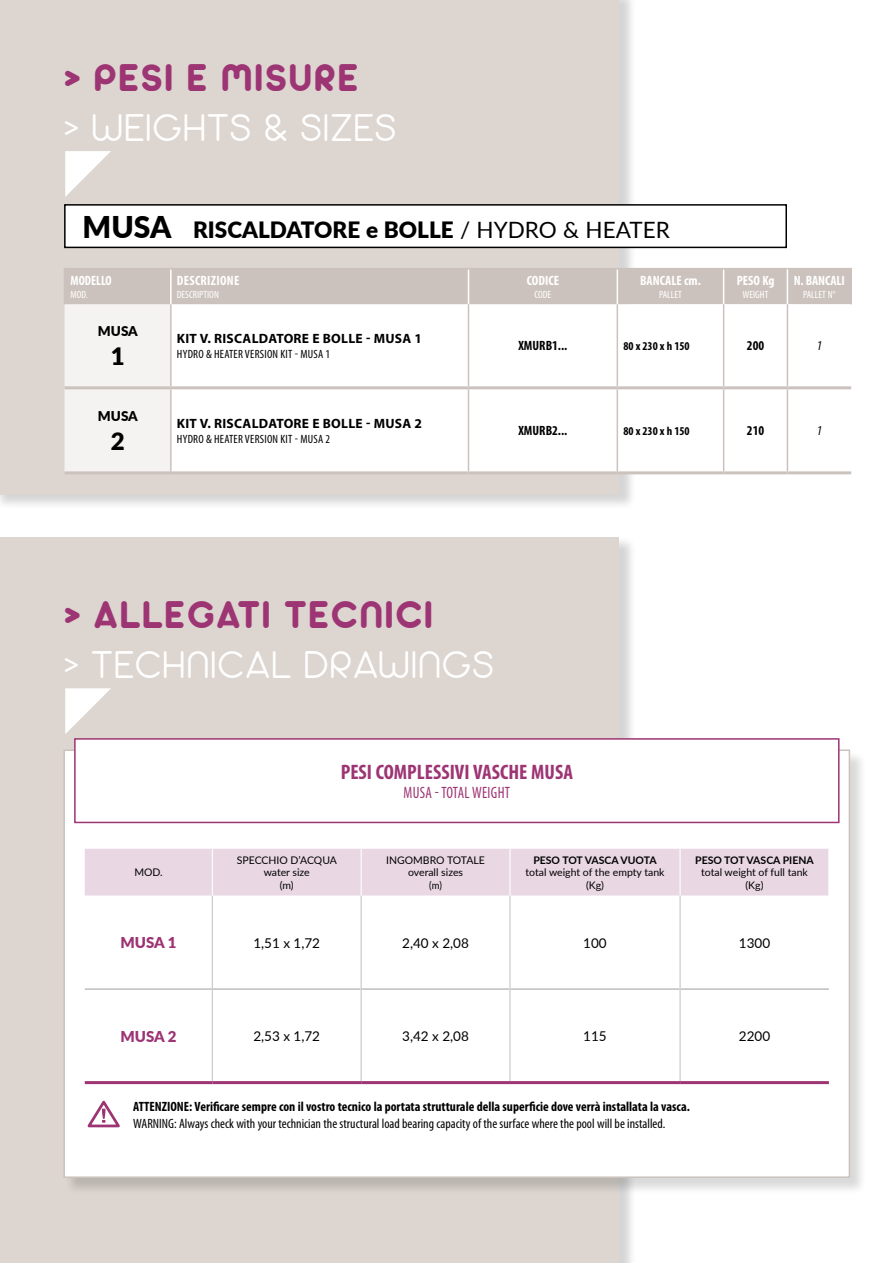
<style>
.page{position:relative;width:893px;height:1263px;background:#fff}
.page>*{position:absolute;margin:0;border:0;box-sizing:border-box;transform-origin:0 0}
.t1{font:300 42px "Arista 2.0 Alternate";letter-spacing:.05em;color:#fff}
.t2{font:42px "Arista 2.0 Alternate";letter-spacing:.05em;color:#9d3473}
.t3{font:900 24px "Lato";color:#000}
.t4{font:900 22.5px "Lato";color:#000}
.t5{font:700 condensed 21px "Myriad Pro";color:#9d3473}
.t6{font:condensed 16.5px "Myriad Pro";letter-spacing:.02em;color:#9d3473;scale:.9 1}
.t7{font:900 15px "Lato";color:#9d3473}
.t8{font:700 condensed 13.5px "Myriad Pro";color:#000}
.t9{font:condensed 13.5px "Myriad Pro";color:#000}
.t10{font:700 13.5px "Myriad Pro";letter-spacing:.02em;color:#000}
.t11{font:13.5px "Lato";color:#000}
.t12{font:700 condensed 13.5px "Myriad Pro";color:#fff}
.t13{font:700 condensed 13.5px "Myriad Pro";letter-spacing:.02em;color:#fff}
.t14{font:900 13.5px "Lato";color:#000}
.t15{font:700 condensed 13.5px "Myriad Pro";color:#fff;scale:.95 1}
.t16{font:italic condensed 13.5px "Myriad Pro";color:#000}
.t17{font:condensed 12px "Myriad Pro";letter-spacing:.02em;color:#000}
.t18{font:700 condensed 12px "Myriad Pro";color:#000}
.t19{font:10.5px/12.6px "Lato";color:#000;text-align:center}
.t20{font:condensed 10.5px "Myriad Pro";color:#fff}
.t21{font:700 10.5px "Lato";color:#000}
.s1{font-size:30px}
.s2{font-weight:400}
</style>
<div class="page">
<div style="left:0;top:0;width:637px;height:510px;background:#000;opacity:.17"></div>
<div style="left:0;top:0;width:618px;height:495px;background:#dcd5d0"></div>
<div style="left:0;top:537px;width:618px;height:726px;background:#dcd5d0"></div>
<svg style="left:65px;top:269px;width:785px;height:202px;background:#dbd4d1"></svg>
<div style="left:172px;top:304px;width:679px;height:167px;background:#fff"></div>
<hr style="left:170px;top:269px;width:2px;height:35px;background:#fff">
<hr style="left:468px;top:269px;width:1px;height:35px;background:#fff">
<hr style="left:617px;top:269px;width:1px;height:35px;background:#fff">
<hr style="left:723px;top:269px;width:1px;height:35px;background:#fff">
<hr style="left:64px;top:268px;width:107px;height:1px;background:#ccc2bd">
<hr style="left:64px;top:269px;width:1px;height:35px;background:#ccc2bd">
<hr style="left:171px;top:268px;width:297px;height:1px;background:#ccc2bd">
<hr style="left:468px;top:268px;width:149px;height:1px;background:#ccc2bd">
<hr style="left:617px;top:268px;width:107px;height:1px;background:#ccc2bd">
<hr style="left:724px;top:268px;width:63px;height:1px;background:#ccc2bd">
<hr style="left:787px;top:268px;width:65px;height:1px;background:#ccc2bd">
<hr style="left:850px;top:269px;width:2px;height:35px;background:#ccc2bd">
<hr style="left:787px;top:269px;width:1px;height:35px;background:#fff">
<hr style="left:170px;top:304px;width:2px;height:82px;background:#ccc2bd">
<hr style="left:468px;top:304px;width:1px;height:82px;background:#ccc2bd">
<hr style="left:617px;top:304px;width:1px;height:82px;background:#ccc2bd">
<hr style="left:723px;top:304px;width:1px;height:82px;background:#ccc2bd">
<hr style="left:787px;top:304px;width:1px;height:82px;background:#ccc2bd">
<hr style="left:170px;top:389px;width:2px;height:82px;background:#ccc2bd">
<hr style="left:468px;top:389px;width:1px;height:82px;background:#ccc2bd">
<hr style="left:617px;top:389px;width:1px;height:82px;background:#ccc2bd">
<hr style="left:723px;top:389px;width:1px;height:82px;background:#ccc2bd">
<hr style="left:787px;top:389px;width:1px;height:82px;background:#ccc2bd">
<hr style="left:65px;top:386px;width:106px;height:3px;background:#ccc2bd">
<hr style="left:65px;top:471px;width:106px;height:3px;background:#ccc2bd">
<hr style="left:171px;top:386px;width:297px;height:3px;background:#ccc2bd">
<hr style="left:468px;top:386px;width:149px;height:3px;background:#ccc2bd">
<hr style="left:617px;top:386px;width:107px;height:3px;background:#ccc2bd">
<hr style="left:724px;top:386px;width:63px;height:3px;background:#ccc2bd">
<hr style="left:787px;top:386px;width:64px;height:3px;background:#ccc2bd">
<hr style="left:171px;top:471px;width:297px;height:3px;background:#ccc2bd">
<hr style="left:468px;top:471px;width:149px;height:3px;background:#ccc2bd">
<hr style="left:617px;top:471px;width:107px;height:3px;background:#ccc2bd">
<hr style="left:724px;top:471px;width:63px;height:3px;background:#ccc2bd">
<hr style="left:787px;top:471px;width:64px;height:3px;background:#ccc2bd">
<div style="left:65px;top:205px;width:721px;height:42px;background:#fff"></div>
<div style="left:64px;top:204px;width:723px;height:44px;border:2px solid #000"></div>
<svg style="left:65px;top:151px;width:46px;height:46px"></svg>
<svg style="left:65px;top:688px;width:46px;height:46px"></svg>
<div style="left:64px;top:750px;width:803px;height:445px;background:#000;opacity:.15"></div>
<div style="left:63px;top:749px;width:787px;height:429px;background:#fff;border:2px solid #ccc2bd"></div>
<div style="left:75px;top:739px;width:764px;height:83px;background:#fff"></div>
<div style="left:74px;top:738px;width:765px;height:85px;border:2px solid #9d3473"></div>
<div style="left:85px;top:849px;width:743px;height:46px;background:#e9d7e3"></div>
<hr style="left:85px;top:989px;width:127px;height:1px;background:#9d9d9c">
<hr style="left:213px;top:989px;width:148px;height:1px;background:#9d9d9c">
<hr style="left:362px;top:989px;width:147px;height:1px;background:#9d9d9c">
<hr style="left:511px;top:989px;width:168px;height:1px;background:#9d9d9c">
<hr style="left:681px;top:989px;width:148px;height:1px;background:#9d9d9c">
<hr style="left:212px;top:895px;width:1px;height:94px;background:#c6c6c6">
<hr style="left:361px;top:895px;width:1px;height:94px;background:#c6c6c6">
<hr style="left:509px;top:895px;width:2px;height:94px;background:#c6c6c6">
<hr style="left:679px;top:895px;width:2px;height:94px;background:#c6c6c6">
<hr style="left:212px;top:989px;width:1px;height:92px;background:#c6c6c6">
<hr style="left:361px;top:989px;width:1px;height:92px;background:#c6c6c6">
<hr style="left:509px;top:989px;width:2px;height:92px;background:#c6c6c6">
<hr style="left:679px;top:989px;width:2px;height:92px;background:#c6c6c6">
<hr style="left:212px;top:849px;width:1px;height:46px;background:#fff">
<hr style="left:361px;top:849px;width:1px;height:46px;background:#fff">
<hr style="left:509px;top:849px;width:2px;height:46px;background:#fff">
<hr style="left:679px;top:849px;width:2px;height:46px;background:#fff">
<hr style="left:85px;top:1081px;width:127px;height:3px;background:#9d3473">
<hr style="left:212px;top:1081px;width:149px;height:3px;background:#9d3473">
<hr style="left:361px;top:1081px;width:149px;height:3px;background:#9d3473">
<hr style="left:510px;top:1081px;width:170px;height:3px;background:#9d3473">
<hr style="left:680px;top:1081px;width:149px;height:3px;background:#9d3473">
<svg style="left:87px;top:1100px;width:33px;height:28px"></svg>
<h1 class="t2" style="left:64px;top:51px;width:296px">&gt; PESI E MISURE</h1>
<h1 class="t1" style="left:64px;top:103px;width:334px">&gt; WEIGHTS &amp; SIZES</h1>
<h3 class="t4" style="left:83px;top:213px;width:589px"><span class="s1">MUSA</span> RISCALDATORE e BOLLE <span class="s2">/ HYDRO &amp; HEATER</span></h3>
<p class="t15" style="left:71px;top:273px;width:45px">MODELLO</p>
<p class="t20" style="left:71px;top:289px;width:19px">MOD.</p>
<p class="t13" style="left:177px;top:273px;width:64px">DESCRIZIONE</p>
<p class="t20" style="left:177px;top:289px;width:44px">DESCRIPTION</p>
<p class="t12" style="left:527px;top:273px;width:34px">CODICE</p>
<p class="t20" style="left:534px;top:289px;width:18px">CODE</p>
<p class="t12" style="left:640px;top:273px;width:62px">BANCALE cm.</p>
<p class="t20" style="left:659px;top:289px;width:24px">PALLET</p>
<p class="t12" style="left:737px;top:273px;width:39px">PESO Kg</p>
<p class="t20" style="left:743px;top:289px;width:27px">WEIGHT</p>
<p class="t12" style="left:794px;top:273px;width:53px">N. BANCALI</p>
<p class="t20" style="left:803px;top:289px;width:34px">PALLET N°</p>
<p class="t14" style="left:98px;top:321px;width:41px">MUSA</p>
<h2 class="t3" style="left:111px;top:338px;width:15px">1</h2>
<p class="t14" style="left:98px;top:406px;width:41px">MUSA</p>
<h2 class="t3" style="left:111px;top:423px;width:15px">2</h2>
<p class="t10" style="left:177px;top:331px;width:246px">KIT V. RISCALDATORE E BOLLE - MUSA 1</p>
<p class="t17" style="left:177px;top:347px;width:155px">HYDRO &amp; HEATER VERSION KIT - MUSA 1</p>
<p class="t10" style="left:177px;top:416px;width:246px">KIT V. RISCALDATORE E BOLLE - MUSA 2</p>
<p class="t17" style="left:177px;top:432px;width:155px">HYDRO &amp; HEATER VERSION KIT - MUSA 2</p>
<p class="t8" style="left:518px;top:338px;width:50px">XMURB1...</p>
<p class="t18" style="left:623px;top:339px;width:68px">80 x 230 x h 150</p>
<p class="t8" style="left:747px;top:338px;width:19px">200</p>
<p class="t16" style="left:817px;top:339px;width:7px">1</p>
<p class="t8" style="left:518px;top:423px;width:50px">XMURB2...</p>
<p class="t18" style="left:623px;top:424px;width:68px">80 x 230 x h 150</p>
<p class="t8" style="left:747px;top:423px;width:19px">210</p>
<p class="t16" style="left:817px;top:424px;width:7px">1</p>
<h1 class="t2" style="left:64px;top:588px;width:371px">&gt; ALLEGATI TECNICI</h1>
<h1 class="t1" style="left:64px;top:641px;width:431px">&gt; TECHNICAL DRAWINGS</h1>
<p class="t19" style="left:134px;top:866px;width:30px">MOD.</p>
<h3 class="t5" style="left:341px;top:760px;width:234px">PESI COMPLESSIVI VASCHE MUSA</h3>
<p class="t6" style="left:404px;top:784px;width:120px">MUSA - TOTAL WEIGHT</p>
<p class="t19" style="left:237px;top:853px;width:102px">SPECCHIO D’ACQUA water size<br>(m)</p>
<p class="t19" style="left:386px;top:853px;width:100px">INGOMBRO TOTALE overall sizes<br>(m)</p>
<p class="t21" style="left:533px;top:852px;width:125px">PESO TOT VASCA VUOTA</p>
<p class="t19" style="left:525px;top:866px;width:141px">total weight of the empty tank (Kg)</p>
<p class="t21" style="left:695px;top:852px;width:120px">PESO TOT VASCA PIENA</p>
<p class="t19" style="left:701px;top:866px;width:108px">total weight of full tank (Kg)</p>
<p class="t7" style="left:121px;top:931px;width:58px">MUSA 1</p>
<p class="t11" style="left:253px;top:933px;width:68px">1,51 x 1,72</p>
<p class="t11" style="left:402px;top:933px;width:68px">2,40 x 2,08</p>
<p class="t11" style="left:583px;top:933px;width:25px">100</p>
<p class="t11" style="left:739px;top:933px;width:33px">1300</p>
<p class="t7" style="left:121px;top:1025px;width:58px">MUSA 2</p>
<p class="t11" style="left:253px;top:1027px;width:68px">2,53 x 1,72</p>
<p class="t11" style="left:402px;top:1027px;width:68px">3,42 x 2,08</p>
<p class="t11" style="left:583px;top:1027px;width:25px">115</p>
<p class="t11" style="left:739px;top:1027px;width:33px">2200</p>
<p class="t8" style="left:133px;top:1099px;width:558px">ATTENZIONE: Verificare sempre con il vostro tecnico la portata strutturale della superficie dove verrà installata la vasca.</p>
<p class="t9" style="left:133px;top:1116px;width:534px">WARNING: Always check with your technician the structural load bearing capacity of the surface where the pool will be installed.</p>
</div>
